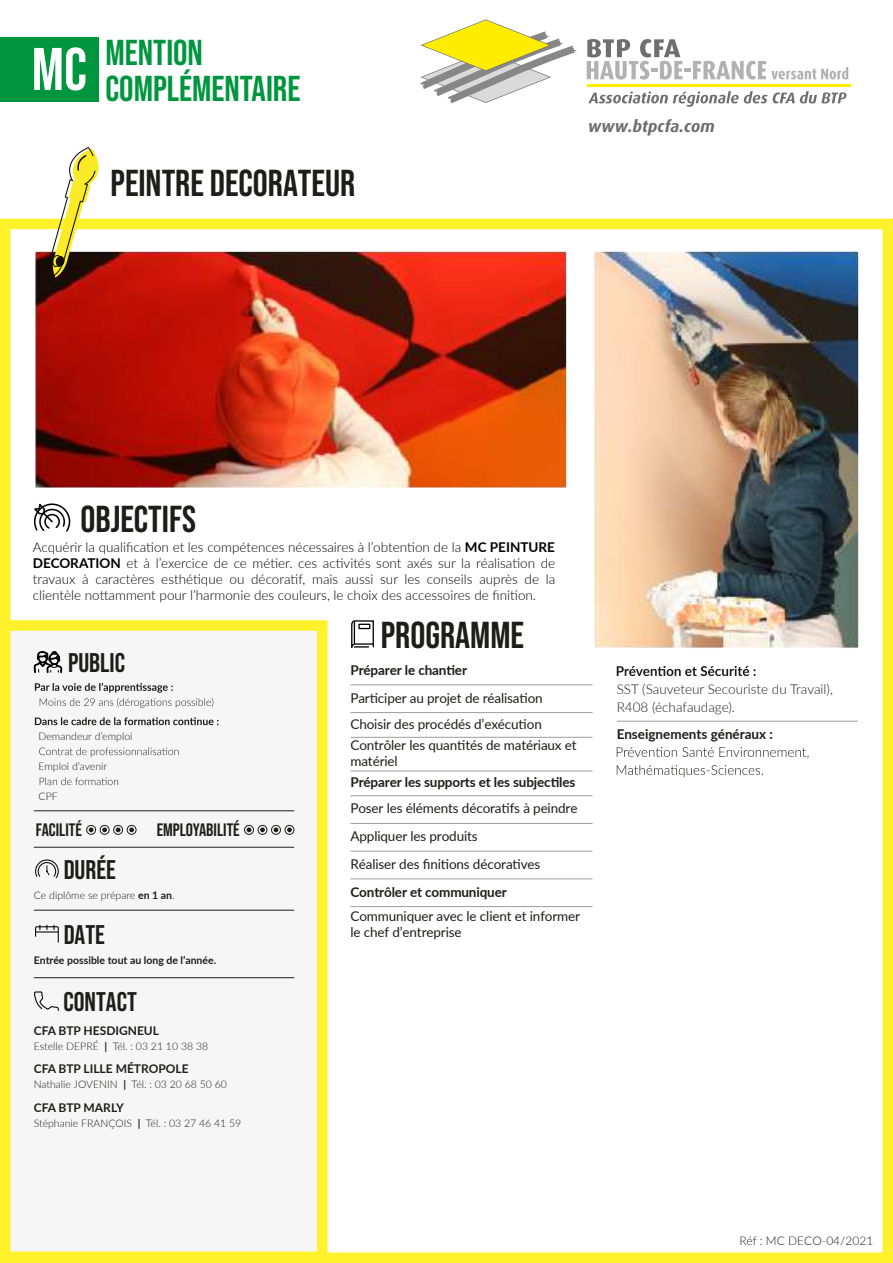
<style>
.page{position:relative;width:893px;height:1263px;background:#fff}
.page>*{position:absolute;margin:0;border:0;box-sizing:border-box;transform-origin:0 0}
.t1{font:700 37.5px "Bebas Neue Pro";color:#1d1d1b}
.t2{font:700 36px/36px "Bebas Neue Pro";color:#009640}
.t3{font:700 27px "Bebas Neue Pro";color:#1d1d1b}
.t4{font:700 18px "Bebas Neue Pro";color:#1d1d1b}
.t5{font:italic 700 16.5px "Dax Pro";color:#6d6e70}
.t6{font:300 13.5px/16.2px "Lato";color:#000;text-align:justify}
.t7{font:13.5px/16.2px "Lato";letter-spacing:-.01em;color:#1d1d1b}
.t8{font:700 13.5px "Lato";letter-spacing:-.01em;color:#1d1d1b}
.t9{font:300 13.5px/18px "Lato";color:#1d1d1b}
.t10{font:700 12px "Lato";color:#1d1d1b}
.t11{font:300 12px "Lato";color:#1d1d1b}
.t12{font:300 10.5px "Lato";color:#1d1d1b}
.t13{font:700 10.5px "Lato";color:#1d1d1b}
.s1{font-size:60px;color:#fff}
.s2{font-weight:700}
</style>
<div class="page">
<img style="left:0;top:218px;width:540px;height:307px">
<svg style="left:34px;top:503px;width:36px;height:29px"></svg>
<hr style="left:350px;top:684px;width:243px;height:1px;background:#9d9d9c">
<hr style="left:350px;top:712px;width:243px;height:1px;background:#9d9d9c">
<hr style="left:350px;top:737px;width:243px;height:1px;background:#9d9d9c">
<hr style="left:350px;top:795px;width:243px;height:1px;background:#9d9d9c">
<hr style="left:350px;top:771px;width:243px;height:1px;background:#9d9d9c">
<hr style="left:617px;top:721px;width:241px;height:1px;background:#9d9d9c">
<svg style="left:617px;top:747px;width:191px;height:11px"></svg>
<svg style="left:617px;top:765px;width:146px;height:12px"></svg>
<svg style="left:351px;top:620px;width:23px;height:28px"></svg>
<div style="left:0;top:219px;width:893px;height:1044px;border:10px solid #fff22d"></div>
<svg style="left:0;top:620px;width:328px;height:642px"></svg>
<hr style="left:892px;top:219px;width:1px;height:1044px;background:#fff22d">
<div style="left:0;top:37px;width:98px;height:64px;background:#009640"></div>
<svg style="left:420px;top:19px;width:156px;height:84px"></svg>
<hr style="left:586px;top:84px;width:264px;height:3px;background:#ffed00">
<svg style="left:587px;top:39px;width:261px;height:41px"></svg>
<svg style="left:588px;top:91px;width:258px;height:16px"></svg>
<svg style="left:49px;top:147px;width:52px;height:131px"></svg>
<img style="left:540px;top:218px;width:353px;height:484px">
<hr style="left:350px;top:823px;width:243px;height:1px;background:#9d9d9c">
<hr style="left:350px;top:851px;width:243px;height:1px;background:#9d9d9c">
<hr style="left:350px;top:878px;width:243px;height:1px;background:#9d9d9c">
<hr style="left:350px;top:906px;width:243px;height:1px;background:#9d9d9c">
<h2 class="t2" style="left:106px;top:34px;width:196px;text-indent:-74px"><span class="s1">MC</span> MENTION<br>COMPLÉMENTAIRE</h2>
<h1 class="t1" style="left:111px;top:162px;width:246px">PEINTRE DECORATEUR</h1>
<p class="t5" style="left:588px;top:115px;width:128px">www.btpcfa.com</p>
<h1 class="t1" style="left:81px;top:497px;width:117px">OBJECTIFS</h1>
<p class="t6" style="left:33px;top:538px;width:524px">Acquérir la qualification et les compétences nécessaires à l’obtention de la <span class="s2">MC PEINTURE DECORATION</span> et à l’exercice de ce métier. ces activités sont axés sur la réalisation de travaux à caractères esthétique ou décoratif, mais aussi sur les conseils auprès de la clientèle nottamment pour l’harmonie des couleurs, le choix des accessoires de finition.</p>
<h3 class="t3" style="left:68px;top:647px;width:58px">PUBLIC</h3>
<p class="t12" style="left:39px;top:729px;width:95px">Demandeur d’emploi</p>
<p class="t12" style="left:39px;top:759px;width:70px">Emploi d’avenir</p>
<p class="t12" style="left:39px;top:789px;width:21px">CPF</p>
<h3 class="t4" style="left:36px;top:819px;width:48px">FACILITÉ</h3>
<h3 class="t4" style="left:157px;top:819px;width:84px">EMPLOYABILITÉ</h3>
<h3 class="t3" style="left:64px;top:854px;width:54px">DURÉE</h3>
<p class="t12" style="left:34px;top:888px;width:142px">Ce diplôme se prépare <span class="s2">en 1 an</span>.</p>
<h3 class="t3" style="left:64px;top:919px;width:43px">DATE</h3>
<p class="t13" style="left:34px;top:953px;width:184px">Entrée possible tout au long de l’année.</p>
<h3 class="t3" style="left:64px;top:986px;width:75px">CONTACT</h3>
<p class="t10" style="left:34px;top:1022px;width:127px">CFA BTP HESDIGNEUL</p>
<p class="t12" style="left:34px;top:1039px;width:176px">Estelle DEPRÉ <span class="s2">|</span> Tél. : 03 21 10 38 38</p>
<p class="t10" style="left:34px;top:1060px;width:156px">CFA BTP LILLE MÉTROPOLE</p>
<p class="t12" style="left:34px;top:1077px;width:195px">Nathalie JOVENIN <span class="s2">|</span> Tél. : 03 20 68 50 60</p>
<p class="t10" style="left:34px;top:1099px;width:92px">CFA BTP MARLY</p>
<p class="t12" style="left:34px;top:1116px;width:209px">Stéphanie FRANÇOIS <span class="s2">|</span> Tél. : 03 27 46 41 59</p>
<h1 class="t1" style="left:381px;top:614px;width:145px">PROGRAMME</h1>
<p class="t8" style="left:350px;top:660px;width:118px">Préparer le chantier</p>
<p class="t7" style="left:350px;top:684px;width:194px;line-height:26.2px">Participer au projet de réalisation<br>Choisir des procédés d’exécution</p>
<p class="t7" style="left:350px;top:736px;width:228px">Contrôler les quantités de matériaux et matériel</p>
<p class="t8" style="left:350px;top:772px;width:226px">Préparer les supports et les subjectiles</p>
<p class="t7" style="left:350px;top:794px;width:229px;line-height:27.8px">Poser les éléments décoratifs à peindre<br>Appliquer les produits<br>Réaliser des finitions décoratives</p>
<p class="t8" style="left:350px;top:882px;width:158px">Contrôler et communiquer</p>
<p class="t7" style="left:350px;top:907px;width:231px">Communiquer avec le client et informer le chef d’entreprise</p>
<p class="t9" style="left:617px;top:680px;width:218px">SST (Sauveteur Secouriste du Travail),<br>R408 (échafaudage).</p>
<p class="t8" style="left:617px;top:724px;width:158px">Enseignements généraux :</p>
<p class="t11" style="left:739px;top:1233px;width:135px">Réf : MC DECO-04/2021</p>
</div>
